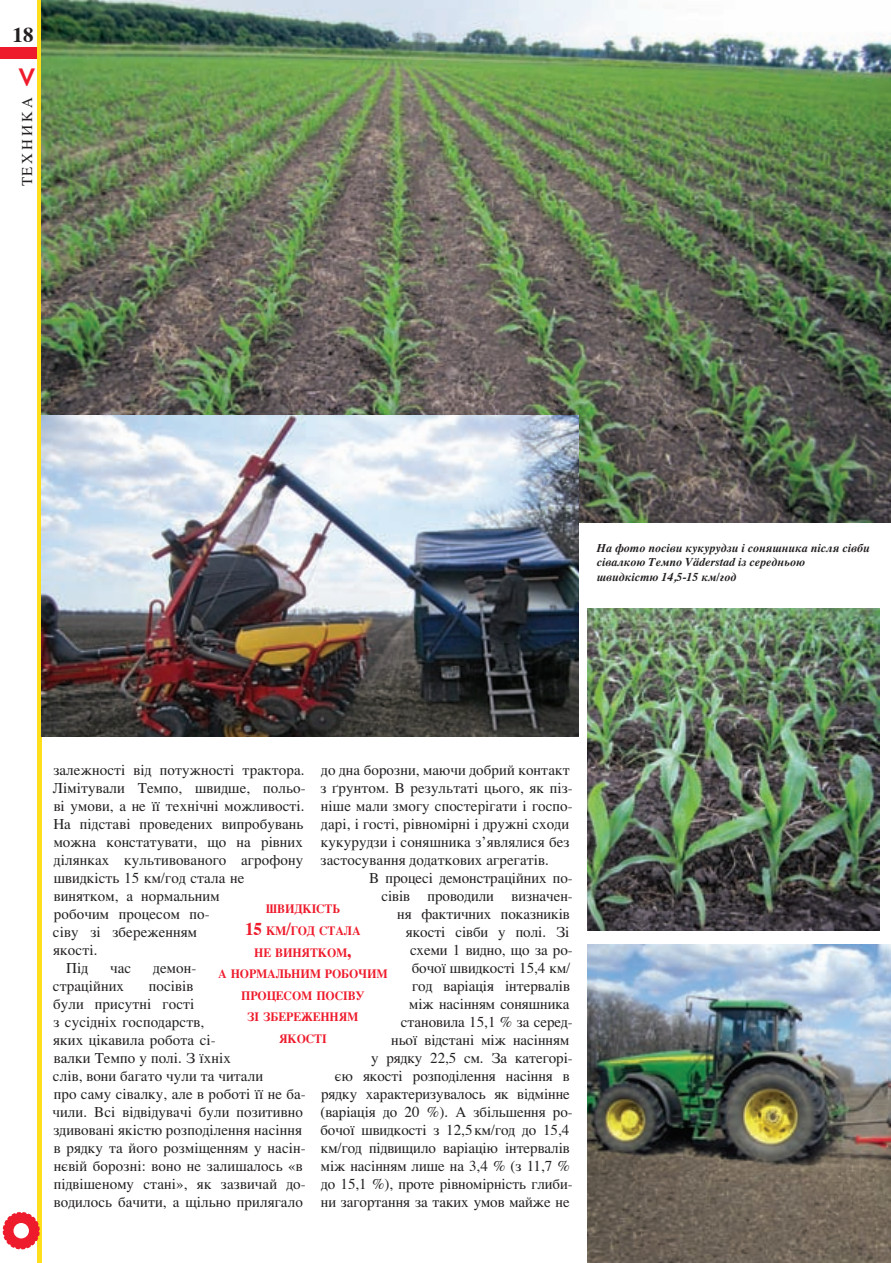
<style>
.page{position:relative;width:891px;height:1263px;background:#fff}
.page>*{position:absolute;margin:0;border:0;box-sizing:border-box;transform-origin:0 0}
.t1{font:700 21px "Times";color:#231f20}
.t2{font:15px/18px "Times";letter-spacing:.01em;color:#231f20}
.t3{font:15px "Times";letter-spacing:.2em;color:#231f20}
.t4{font:700 12.6px/21.6px "Times";letter-spacing:-.015em;color:#ee1b2c;text-align:center;scale:.95 1}
.t5{font:italic 700 12px/14.4px "Times";color:#231f20}
.s1{font-weight:700;font-size:30.9px;color:#ee1b2c}
.s2{font-size:18px}
</style>
<div class="page">
<div style="left:0;top:48px;width:42px;height:11px;background:#ee1b2c"></div>
<hr style="left:38px;top:1px;width:4px;height:1262px;background:#ffdf1b">
<svg style="left:3px;top:1212px;width:37px;height:37px"></svg>
<img style="left:42px;top:0;width:849px;height:522px">
<img style="left:588px;top:608px;width:292px;height:322px">
<img style="left:588px;top:945px;width:303px;height:318px">
<img style="left:42px;top:415px;width:537px;height:321px">
<h1 class="t1" style="left:13px;top:26px;width:22px">18</h1>
<p class="t3" style="left:21px;top:186px;width:119px;rotate:-90deg">ТЕХНИКА <span class="s1">&lt;</span></p>
<p class="t5" style="left:597px;top:542px;width:274px">На фото посіви кукурудзи і соняшника після сівби сівалкою Темпо Väderstad із середньою швидкістю 14,5-15 км/год</p>
<p class="t2" style="left:53px;top:762px;width:253px">залежності від потужності трактора.</p>
<p class="t2" style="left:53px;top:780px;width:254px">Лімітували Темпо, швидше, польо-</p>
<p class="t2" style="left:54px;top:798px;width:253px">ві умови, а не її технічні можливості.</p>
<p class="t2" style="left:53px;top:816px;width:252px">На підставі проведених випробувань</p>
<p class="t2" style="left:54px;top:834px;width:251px">можна констатувати, що на рівних</p>
<p class="t2" style="left:54px;top:852px;width:251px">ділянках культивованого агрофону</p>
<p class="t2" style="left:54px;top:870px;width:192px">швидкість 15 км/год стала не</p>
<p class="t2" style="left:54px;top:888px;width:167px">винятком, а нормальним</p>
<p class="t2" style="left:54px;top:906px;width:158px">робочим процесом по-</p>
<p class="t2" style="left:53px;top:924px;width:146px">сіву зі збереженням</p>
<p class="t2" style="left:53px;top:942px;width:46px">якості.</p>
<p class="t2" style="left:66px;top:960px;width:23px">Під</p>
<p class="t2" style="left:110px;top:960px;width:23px">час</p>
<p class="t2" style="left:153px;top:960px;width:45px">демон-</p>
<p class="t2" style="left:53px;top:978px;width:73px">страційних</p>
<p class="t2" style="left:321px;top:762px;width:254px">до дна борозни, маючи добрий контакт з ґрунтом. В результаті цього, як піз&shy;ніше мали змогу спостерігати і госпо&shy;дарі, і гості, рівномірні і дружні сходи кукурудзи і соняшника з’являлися без застосування додаткових агрегатів.</p>
<p class="t2" style="left:320px;top:870px;width:254px;text-align:right">В процесі демонстраційних по-<br>сівів проводили визначен-<br>ня фактичних показників<br>якості сівби у полі. Зі<br>схеми 1 видно, що за ро-<br>бочої швидкості 15,4 км/<br>год варіація інтервалів<br>між насінням соняшника<br>становила 15,1 % за серед-<br>ньої відстані між насінням<br>у рядку 22,5 см. За категорі-<br>єю якості розподілення насіння в рядку характеризувалось як відмінне (варіація до 20 %). А збільшення ро&shy;бочої швидкості з 12,5 км/год до 15,4 км/год підвищило варіацію інтервалів між насінням лише на 3,4 % (з 11,7 % до 15,1 %), проте рівномірність глиби&shy;ни загортання за таких умов майже не</p>
<p class="t4" style="left:218px;top:899px;width:180px">ШВИДКІСТЬ<br><span class="s2">15</span> КМ<span class="s2">/</span>ГОД СТАЛА<br>НЕ ВИНЯТКОМ<span class="s2">,<br></span>А НОРМАЛЬНИМ РОБОЧИМ<br>ПРОЦЕСОМ ПОСІВУ<br>ЗІ ЗБЕРЕЖЕННЯМ<br>ЯКОСТІ</p>
<p class="t2" style="left:52px;top:978px;width:255px;text-indent:96px">посівів<br>були присутні гості<br>з сусідніх господарств,<br>яких цікавила робота сі-<br>валки Темпо у полі. З їхніх<br>слів, вони багато чули та читали<br>про саму сівалку, але в роботі її не ба&shy;чили. Всі відвідувачі були позитивно здивовані якістю розподілення насіння в рядку та його розміщенням у насін&shy;нєвій борозні: воно не залишалось «в підвішеному стані», як зазвичай до&shy;водилось бачити, а щільно прилягало</p>
</div>
